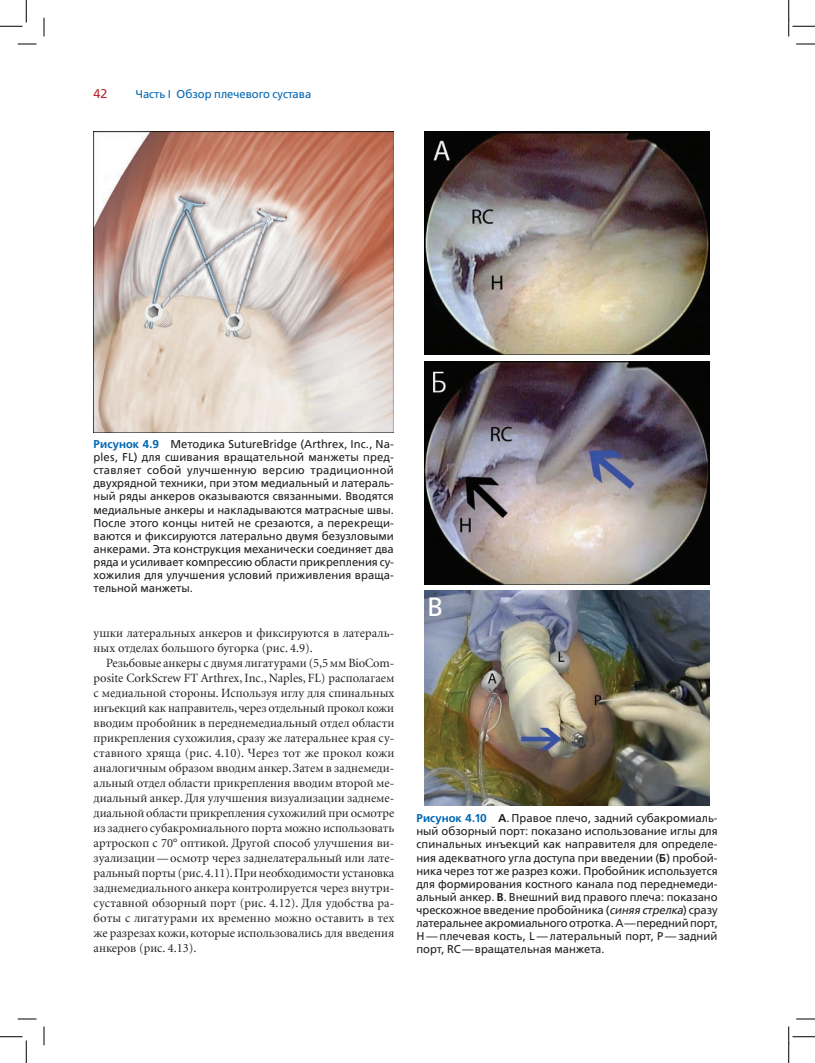
<style>
.page{position:relative;width:815px;height:1063px;background:#fff}
.page>*{position:absolute;margin:0;border:0;box-sizing:border-box;transform-origin:0 0}
.t1{font:26.25px "Free Set C";color:#fff}
.t2{font:12.5px/15px "Minion Cyr";color:#231f20}
.t3{font:12.5px "Free Set C";color:#b7282e}
.t4{font:11.25px/13.1px "Free Set C";letter-spacing:.005em;color:#231f20;text-align:justify}
.t5{font:11.25px "Free Set C";color:#0166b3}
.s1{font-weight:700;color:#0166b3}
.s2{font-weight:700}
.s3{font-style:italic}
</style>
<div class="page">
<img style="left:93px;top:132px;width:300px;height:300px">
<img style="left:424px;top:132px;width:285px;height:222px">
<img style="left:424px;top:362px;width:285px;height:222px">
<img style="left:424px;top:590px;width:285px;height:215px">
<svg style="left:18px;top:43px;width:18px;height:2px"></svg>
<svg style="left:796px;top:43px;width:18px;height:2px"></svg>
<svg style="left:18px;top:1018px;width:18px;height:1px"></svg>
<svg style="left:796px;top:1018px;width:18px;height:1px"></svg>
<svg style="left:43px;top:18px;width:2px;height:18px"></svg>
<svg style="left:43px;top:1026px;width:2px;height:19px"></svg>
<svg style="left:0;top:0;width:27px;height:27px"></svg>
<svg style="left:0;top:1036px;width:27px;height:26px"></svg>
<svg style="left:788px;top:0;width:26px;height:36px"></svg>
<svg style="left:788px;top:1026px;width:26px;height:36px"></svg>
<p class="t3" style="left:94px;top:87px;width:15px">42</p>
<p class="t5" style="left:136px;top:88px;width:177px">Часть I Обзор плечевого сустава</p>
<p class="t4" style="left:93px;top:437px;width:302px"><span class="s1">Рисунок 4.9</span> Методика SutureBridge (Arthrex, Inc., Na&shy;ples, FL) для сшивания вращательной манжеты пред&shy;ставляет собой улучшенную версию традиционной двухрядной техники, при этом медиальный и латераль&shy;ный ряды анкеров оказываются связанными. Вводятся медиальные анкеры и накладываются матрасные швы.<br>После этого концы нитей не срезаются, а перекрещи&shy;ваются и фиксируются латерально двумя безузловыми анкерами. Эта конструкция механически соединяет два ряда и усиливает компрессию области прикрепления су&shy;хожилия для улучшения условий приживления враща&shy;тельной манжеты.</p>
<p class="t2" style="left:94px;top:625px;width:302px">ушки латеральных анкеров и фиксируются в латераль&shy;ных отделах большого бугорка (рис. 4.9).</p>
<p class="t2" style="left:94px;top:655px;width:302px;text-align:justify;text-indent:13px">Резьбовые анкеры с двумя лигатурами (5,5 мм BioCom&shy;posite CorkScrew FT Arthrex, Inc., Naples, FL) располагаем с медиальной стороны. Используя иглу для спинальных инъекций как направитель, через отдельный прокол кожи вводим пробойник в переднемедиальный отдел области прикрепления сухожилия, сразу же латеральнее края су&shy;ставного хряща (рис. 4.10). Через тот же прокол кожи аналогичным образом вводим анкер. Затем в заднемеди&shy;альный отдел области прикрепления вводим второй ме&shy;диальный анкер. Для улучшения визуализации заднеме&shy;диальной области прикрепления сухожилий при осмотре из заднего субакромиального порта можно использовать артроскоп с 70° оптикой. Другой способ улучшения ви&shy;зуализации—осмотр через заднелатеральный или лате&shy;ральный порты (рис.4.11). При необходимости установка заднемедиального анкера контролируется через внутри&shy;суставной обзорный порт (рис. 4.12). Для удобства ра&shy;боты с лигатурами их временно можно оставить в тех же разрезах кожи, которые использовались для введения анкеров (рис. 4.13).</p>
<h1 class="t1" style="left:427px;top:592px;width:17px">В</h1>
<p class="t4" style="left:416px;top:811px;width:302px"><span class="s1">Рисунок 4.10</span> <span class="s2">А</span>. Правое плечо, задний субакромиаль&shy;ный обзорный порт: показано использование иглы для спинальных инъекций как направителя для определе&shy;ния адекватного угла доступа при введении (<span class="s2">Б</span>) пробой&shy;ника через тот же разрез кожи. Пробойник используется для формирования костного канала под переднемеди&shy;альный анкер. <span class="s2">В</span>. Внешний вид правого плеча: показано чрескожное введение пробойника (<span class="s3">синяя стрелка</span>) сразу латеральнее акромиального отротка. А—передний порт, Н—плечевая кость, L—латеральный порт, P—задний порт, RC—вращательная манжета.</p>
</div>
